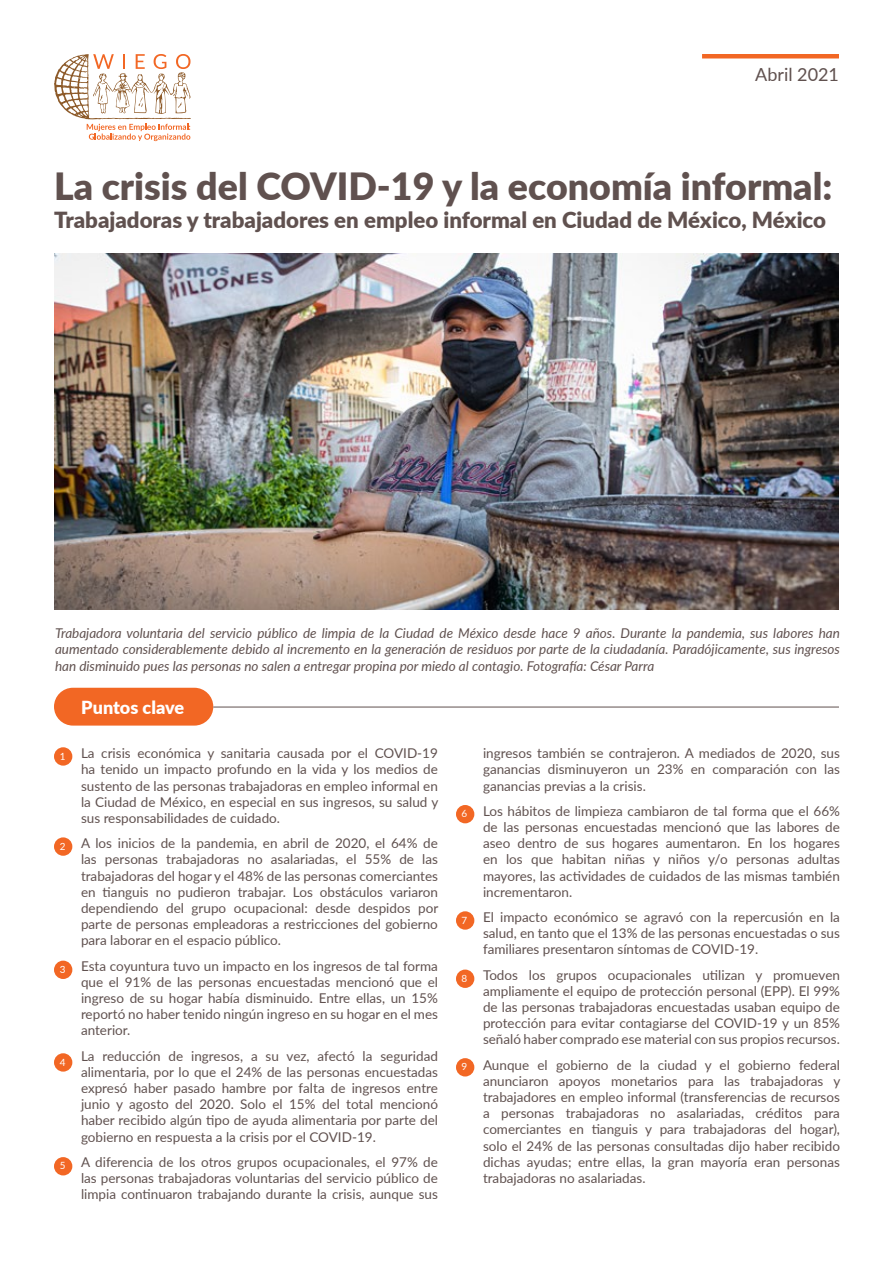
<style>
.page{position:relative;width:893px;height:1263px;background:#fff}
.page>*{position:absolute;margin:0;border:0;box-sizing:border-box;transform-origin:0 0}
.t1{font:900 37.5px "Lato";color:#60514f}
.t2{font:900 22.2px "Lato";color:#60514f}
.t3{font:900 18px "Lato";color:#fff}
.t4{font:18px "Lato";color:#60514f}
.t5{font:13.5px/16.2px "Lato";color:#60514f;text-align:justify}
.t6{font:italic 13.5px/16.5px "Lato";color:#60514f;text-align:justify}
.t7{font:9.9px "Lato";color:#fff}
</style>
<div class="page">
<img style="left:54px;top:254px;width:785px;height:356px">
<svg style="left:54px;top:54px;width:137px;height:87px"></svg>
<div style="left:702px;top:54px;width:137px;height:5px;background:#f26724"></div>
<div style="left:54px;top:837px;width:18px;height:19px;background:#f26724;border-radius:50%"></div>
<div style="left:54px;top:1157px;width:18px;height:18px;background:#f26724;border-radius:50%"></div>
<div style="left:54px;top:1053px;width:18px;height:18px;background:#f26724;border-radius:50%"></div>
<div style="left:54px;top:747px;width:18px;height:19px;background:#f26724;border-radius:50%"></div>
<div style="left:54px;top:961px;width:18px;height:18px;background:#f26724;border-radius:50%"></div>
<div style="left:456px;top:805px;width:18px;height:18px;background:#f26724;border-radius:50%"></div>
<div style="left:456px;top:911px;width:18px;height:19px;background:#f26724;border-radius:50%"></div>
<div style="left:456px;top:969px;width:18px;height:19px;background:#f26724;border-radius:50%"></div>
<div style="left:456px;top:1058px;width:18px;height:18px;background:#f26724;border-radius:50%"></div>
<div style="left:54px;top:688px;width:159px;height:38px;background:#f26724;border-radius:19px"></div>
<hr style="left:213px;top:707px;width:626px;height:1px;background:#60514f">
<h3 class="t4" style="left:755px;top:67px;width:85px">Abril 2021</h3>
<h1 class="t1" style="left:54px;top:171px;width:780px">La crisis del COVID-19 y la economía informal:</h1>
<h2 class="t2" style="left:54px;top:212px;width:774px">Trabajadoras y trabajadores en empleo informal en Ciudad de México, México</h2>
<p class="t6" style="left:55px;top:625px;width:786px">Trabajadora voluntaria del servicio público de limpia de la Ciudad de México desde hace 9 años. Durante la pandemia, sus labores han aumentado considerablemente debido al incremento en la generación de residuos por parte de la ciudadanía. Paradójicamente, sus ingresos han disminuido pues las personas no salen a entregar propina por miedo al contagio. Fotografía: César Parra</p>
<p class="t7" style="left:60px;top:752px;width:7px">1</p>
<p class="t7" style="left:60px;top:842px;width:7px">2</p>
<p class="t7" style="left:60px;top:965px;width:7px">3</p>
<p class="t7" style="left:60px;top:1058px;width:7px">4</p>
<p class="t7" style="left:60px;top:1162px;width:7px">5</p>
<h3 class="t3" style="left:81px;top:700px;width:104px">Puntos clave</h3>
<p class="t5" style="left:81px;top:746px;width:359px">La crisis económica y sanitaria causada por el COVID-19 ha tenido un impacto profundo en la vida y los medios de sustento de las personas trabajadoras en empleo informal en la Ciudad de México, en especial en sus ingresos, su salud y sus responsabilidades de cuidado.</p>
<p class="t5" style="left:81px;top:836px;width:359px">A los inicios de la pandemia, en abril de 2020, el 64% de las personas trabajadoras no asalariadas, el 55% de las trabajadoras del hogar y el 48% de las personas comerciantes en tianguis no pudieron trabajar. Los obstáculos variaron dependiendo del grupo ocupacional: desde despidos por parte de personas empleadoras a restricciones del gobierno para laborar en el espacio público.</p>
<p class="t5" style="left:81px;top:958px;width:358px">Esta coyuntura tuvo un impacto en los ingresos de tal forma que el 91% de las personas encuestadas mencionó que el ingreso de su hogar había disminuido. Entre ellas, un 15% reportó no haber tenido ningún ingreso en su hogar en el mes anterior.</p>
<p class="t5" style="left:81px;top:1048px;width:358px">La reducción de ingresos, a su vez, afectó la seguridad alimentaria, por lo que el 24% de las personas encuestadas expresó haber pasado hambre por falta de ingresos entre junio y agosto del 2020. Solo el 15% del total mencionó haber recibido algún tipo de ayuda alimentaria por parte del gobierno en respuesta a la crisis por el COVID-19.</p>
<p class="t5" style="left:81px;top:1155px;width:358px">A diferencia de los otros grupos ocupacionales, el 97% de las personas trabajadoras voluntarias del servicio público de limpia continuaron trabajando durante la crisis, aunque sus</p>
<p class="t7" style="left:462px;top:810px;width:7px">6</p>
<p class="t7" style="left:462px;top:916px;width:7px">7</p>
<p class="t7" style="left:462px;top:974px;width:7px">8</p>
<p class="t7" style="left:462px;top:1063px;width:7px">9</p>
<p class="t5" style="left:483px;top:746px;width:358px">ingresos también se contrajeron. A mediados de 2020, sus ganancias disminuyeron un 23% en comparación con las ganancias previas a la crisis.</p>
<p class="t5" style="left:483px;top:802px;width:358px">Los hábitos de limpieza cambiaron de tal forma que el 66% de las personas encuestadas mencionó que las labores de aseo dentro de sus hogares aumentaron. En los hogares en los que habitan niñas y niños y/o personas adultas mayores, las actividades de cuidados de las mismas también incrementaron.</p>
<p class="t5" style="left:483px;top:910px;width:358px">El impacto económico se agravó con la repercusión en la salud, en tanto que el 13% de las personas encuestadas o sus familiares presentaron síntomas de COVID-19.</p>
<p class="t5" style="left:483px;top:966px;width:358px">Todos los grupos ocupacionales utilizan y promueven ampliamente el equipo de protección personal (EPP). El 99% de las personas trabajadoras encuestadas usaban equipo de protección para evitar contagiarse del COVID-19 y un 85% señaló haber comprado ese material con sus propios recursos.</p>
<p class="t5" style="left:483px;top:1057px;width:359px">Aunque el gobierno de la ciudad y el gobierno federal anunciaron apoyos monetarios para las trabajadoras y trabajadores en empleo informal (transferencias de recursos a personas trabajadoras no asalariadas, créditos para comerciantes en tianguis y para trabajadoras del hogar), solo el 24% de las personas consultadas dijo haber recibido dichas ayudas; entre ellas, la gran mayoría eran personas trabajadoras no asalariadas.</p>
</div>
